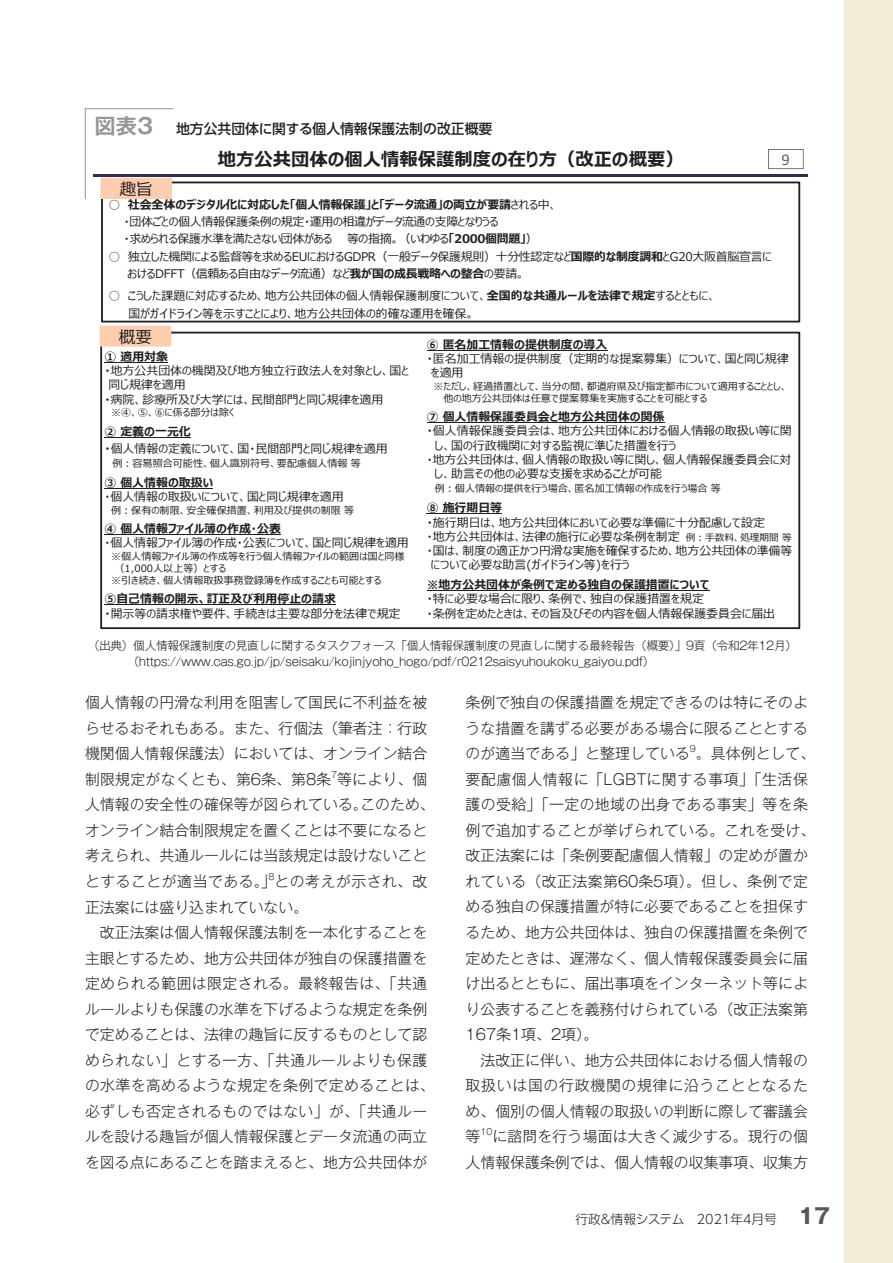
<style>
.page{position:relative;width:893px;height:1263px;background:#fff}
.page>*{position:absolute;margin:0;border:0;box-sizing:border-box;transform-origin:0 0}
.t1{font:700 18.3px "Meiryo UI";color:#231f20}
.t2{font:16.5px "Meiryo UI";color:#231f20}
.t3{font:16.5px "Calibri";color:#636467}
.t4{font:300 14.85px/25.5px "Gothic MB101 Pro";color:#231f20}
.t5{font:300 14.85px "Gothic MB101 Pro";letter-spacing:.025em;color:#231f20}
.t6{font:500 13.8px "UD Shin Go Pro";color:#231f20}
.t7{font:300 12.75px "UD Shin Go Pro";color:#231f20}
.t8{font:11.85px/14.2px "Meiryo UI";color:#231f20}
.t9{font:11.85px/17.1px "Meiryo UI";letter-spacing:-.025em;color:#231f20}
.t10{font:700 11.85px "Meiryo UI";color:#231f20}
.t11{font:300 11.7px/15.9px "Gothic MB101 Pro";letter-spacing:-.025em;color:#231f20}
.t12{font:10.05px/12px "Meiryo UI";color:#231f20}
.t13{font:300 8.7px "Gothic MB101 Pro";color:#231f20}
.s1{font-family:"Gothic MB101 Pro De";font-weight:700;font-size:21.3px;color:#939598}
.s2{font-weight:700}
.s3{font-size:9.6px}
.s4{font-family:"Gothic MB101 Pro";font-weight:700;font-size:21.3px;color:#57585a}
</style>
<div class="page">
<div style="left:844px;top:0;width:49px;height:1263px;background:#f1ebd8"></div>
<svg style="left:768px;top:149px;width:35px;height:20px"></svg>
<hr style="left:94px;top:174px;width:714px;height:3px;background:#2e2f58">
<svg style="left:101px;top:182px;width:699px;height:140px"></svg>
<svg style="left:100px;top:332px;width:700px;height:297px"></svg>
<hr style="left:104px;top:362px;width:64px;height:1px;background:#231f20">
<hr style="left:104px;top:438px;width:87px;height:1px;background:#231f20">
<hr style="left:104px;top:488px;width:109px;height:1px;background:#231f20">
<hr style="left:104px;top:534px;width:177px;height:1px;background:#231f20">
<hr style="left:104px;top:604px;width:95px;height:1px;background:#231f20">
<hr style="left:199px;top:604px;width:137px;height:1px;background:#231f20">
<hr style="left:427px;top:350px;width:180px;height:1px;background:#231f20">
<hr style="left:427px;top:422px;width:237px;height:1px;background:#231f20">
<hr style="left:427px;top:513px;width:75px;height:1px;background:#231f20">
<hr style="left:427px;top:590px;width:282px;height:1px;background:#231f20">
<svg style="left:85px;top:108px;width:89px;height:92px"></svg>
<svg style="left:100px;top:326px;width:71px;height:21px"></svg>
<p class="t6" style="left:95px;top:117px;width:399px"><span class="s1">図表3</span> 地方公共団体に関する個人情報保護法制の改正概要</p>
<p class="t2" style="left:120px;top:177px;width:34px">趣旨</p>
<p class="t1" style="left:218px;top:146px;width:467px">地⽅公共団体の個⼈情報保護制度の在り⽅（改正の概要）</p>
<p class="t9" style="left:124px;top:197px;width:435px;text-indent:-15px">○ <span class="s2">社会全体のデジタル化に対応した「個⼈情報保護」と「データ流通」の両⽴が要請</span>される中、・団体ごとの個⼈情報保護条例の規定・運⽤の相違がデータ流通の⽀障となりうる<br>・求められる保護⽔準を満たさない団体がある 等の指摘。（いわゆる<span class="s2">「2000個問題」</span>）</p>
<p class="t9" style="left:128px;top:248px;width:646px;text-indent:-19px">○ 独⽴した機関による監督等を求めるEUにおけるGDPR（⼀般データ保護規則）⼗分性認定など<span class="s2">国際的な制度調和</span>とG20⼤阪⾸脳宣⾔におけるDFFT（信頼ある⾃由なデータ流通）など<span class="s2">我が国の成⻑戦略への整合</span>の要請。</p>
<p class="t8" style="left:128px;top:288px;width:589px;line-height:17.1px;text-indent:-20px">○ こうした課題に対応するため、地⽅公共団体の個⼈情報保護制度について、<span class="s2">全国的な共通ルールを法律で規定</span>するとともに、国がガイドライン等を⽰すことにより、地⽅公共団体の的確な運⽤を確保。</p>
<p class="t3" style="left:782px;top:148px;width:10px">9</p>
<p class="t2" style="left:119px;top:325px;width:34px">概要</p>
<p class="t10" style="left:104px;top:348px;width:65px">① 適⽤対象</p>
<p class="t8" style="left:104px;top:364px;width:306px"><span class="s2">・</span>地⽅公共団体の機関及び地⽅独⽴⾏政法⼈を対象とし、国と</p>
<p class="t8" style="left:109px;top:379px;width:79px">同じ規律を適⽤</p>
<p class="t8" style="left:104px;top:393px;width:280px"><span class="s2">・</span>病院、診療所及び⼤学には、⺠間部⾨と同じ規律を適⽤</p>
<p class="t12" style="left:111px;top:407px;width:125px">※④、⑤、⑥に係る部分は除く</p>
<p class="t8" style="left:104px;top:425px;width:285px;line-height:16.2px"><span class="s2">② 定義の⼀元化<br>・</span>個⼈情報の定義について、国・⺠間部⾨と同じ規律を適⽤</p>
<p class="t12" style="left:112px;top:458px;width:250px">例︓容易照合可能性、個⼈識別符号、要配慮個⼈情報等</p>
<p class="t10" style="left:104px;top:474px;width:110px">③ 個⼈情報の取扱い</p>
<p class="t8" style="left:104px;top:490px;width:241px">・個⼈情報の取扱いについて、国と同じ規律を適⽤</p>
<p class="t12" style="left:111px;top:504px;width:245px">例︓保有の制限、安全確保措置、利⽤及び提供の制限等</p>
<p class="t10" style="left:104px;top:520px;width:178px">④ 個⼈情報ファイル簿の作成・公表</p>
<p class="t8" style="left:104px;top:536px;width:306px">・個⼈情報ファイル簿の作成・公表について、国と同じ規律を適⽤</p>
<p class="t12" style="left:111px;top:550px;width:295px">※個⼈情報ファイル簿の作成等を⾏う個⼈情報ファイルの範囲は国と同様</p>
<p class="t12" style="left:115px;top:563px;width:113px">（1,000⼈以上等）とする</p>
<p class="t12" style="left:111px;top:575px;width:272px">※引き続き、個⼈情報取扱事務登録簿を作成することも可能とする</p>
<p class="t8" style="left:104px;top:592px;width:298px"><span class="s2">⑤⾃⼰情報の開⽰、訂正及び利⽤停⽌の請求<br>・</span>開⽰等の請求権や要件、⼿続きは主要な部分を法律で規定</p>
<p class="t10" style="left:427px;top:336px;width:182px">⑥ 匿名加⼯情報の提供制度の導⼊</p>
<p class="t8" style="left:427px;top:352px;width:363px"><span class="s2">・</span>匿名加⼯情報の提供制度（定期的な提案募集）について、国と同じ規律</p>
<p class="t8" style="left:431px;top:366px;width:34px">を適⽤</p>
<p class="t12" style="left:443px;top:380px;width:346px;text-indent:-10px">※ただし、経過措置として、当分の間、都道府県及び指定都市について適⽤することとし、他の地⽅公共団体は任意で提案募集を実施することを可能とする</p>
<p class="t10" style="left:427px;top:408px;width:239px">⑦ 個⼈情報保護委員会と地⽅公共団体の関係</p>
<p class="t8" style="left:427px;top:424px;width:366px"><span class="s2">・</span>個⼈情報保護委員会は、地⽅公共団体における個⼈情報の取扱い等に関</p>
<p class="t8" style="left:435px;top:439px;width:243px">し、国の⾏政機関に対する監視に準じた措置を⾏う</p>
<p class="t8" style="left:427px;top:453px;width:366px">・地⽅公共団体は、個⼈情報の取扱い等に関し、個⼈情報保護委員会に対</p>
<p class="t8" style="left:435px;top:467px;width:229px">し、助⾔その他の必要な⽀援を求めることが可能</p>
<p class="t12" style="left:435px;top:483px;width:288px">例︓個⼈情報の提供を⾏う場合、匿名加⼯情報の作成を⾏う場合等</p>
<p class="t10" style="left:427px;top:500px;width:77px">⑧ 施⾏期⽇等</p>
<p class="t8" style="left:427px;top:516px;width:340px"><span class="s2">・</span>施⾏期⽇は、地⽅公共団体において必要な準備に⼗分配慮して設定</p>
<p class="t8" style="left:427px;top:530px;width:366px">・地⽅公共団体は、法律の施⾏に必要な条例を制定 <span class="s3">例︓⼿数料、処理期間等</span></p>
<p class="t8" style="left:427px;top:544px;width:367px">・国は、制度の適正かつ円滑な実施を確保するため、地⽅公共団体の準備等</p>
<p class="t8" style="left:431px;top:559px;width:200px">について必要な助⾔(ガイドライン等)を⾏う</p>
<p class="t8" style="left:427px;top:578px;width:350px"><span class="s2">※地⽅公共団体が条例で定める独⾃の保護措置について<br>・</span>特に必要な場合に限り、条例で、独⾃の保護措置を規定<br>・条例を定めたときは、その旨及びその内容を個⼈情報保護委員会に届出</p>
<p class="t11" style="left:127px;top:636px;width:671px;text-indent:-40px">（出典）個⼈情報保護制度の⾒直しに関するタスクフォース「個⼈情報保護制度の⾒直しに関する最終報告（概要）」9頁（令和2年12⽉ ）（https://www.cas.go.jp/jp/seisaku/kojinjyoho_hogo/pdf/r0212saisyuhoukoku_gaiyou.pdf）</p>
<p class="t4" style="left:85px;top:688px;width:344px;text-align:justify">個人情報の円滑な利用を阻害して国民に不利益を被らせるおそれもある。また、行個法（筆者注：行政機関個人情報保護法）においては、オンライン結合制限規定がなくとも、第6条、第8条等により、個</p>
<p class="t13" style="left:331px;top:767px;width:7px">7</p>
<p class="t4" style="left:85px;top:790px;width:351px">人情報の安全性の確保等が図られている。このため、オンライン結合制限規定を置くことは不要になると考えられ、共通ルールには当該規定は設けないこととすることが適当である。」との考えが示され、改</p>
<p class="t13" style="left:269px;top:869px;width:7px">8</p>
<p class="t4" style="left:85px;top:892px;width:225px">正法案には盛り込まれていない。</p>
<p class="t4" style="left:100px;top:917px;width:329px">改正法案は個人情報保護法制を一本化することを</p>
<p class="t4" style="left:85px;top:943px;width:344px">主眼とするため、地方公共団体が独自の保護措置を</p>
<p class="t5" style="left:85px;top:971px;width:344px">定められる範囲は限定される。最終報告は、「共通</p>
<p class="t4" style="left:85px;top:994px;width:344px">ルールよりも保護の水準を下げるような規定を条例</p>
<p class="t4" style="left:85px;top:1019px;width:344px">で定めることは、法律の趣旨に反するものとして認</p>
<p class="t5" style="left:85px;top:1047px;width:344px">められない」とする一方、「共通ルールよりも保護</p>
<p class="t5" style="left:85px;top:1073px;width:351px">の水準を高めるような規定を条例で定めることは、</p>
<p class="t5" style="left:85px;top:1098px;width:344px">必ずしも否定されるものではない」が、「共通ルー</p>
<p class="t4" style="left:85px;top:1121px;width:344px">ルを設ける趣旨が個人情報保護とデータ流通の両立</p>
<p class="t4" style="left:85px;top:1147px;width:344px">を図る点にあることを踏まえると、地方公共団体が</p>
<p class="t4" style="left:466px;top:688px;width:351px">条例で独自の保護措置を規定できるのは特にそのような措置を講ずる必要がある場合に限ることとするのが適当である」と整理している。具体例として、</p>
<p class="t13" style="left:690px;top:741px;width:7px">9</p>
<p class="t4" style="left:466px;top:764px;width:351px">要配慮個人情報に「LGBTに関する事項」「生活保護の受給」「一定の地域の出身である事実」等を条例で追加することが挙げられている。これを受け、改正法案には「条例要配慮個人情報」の定めが置かれている（改正法案第60条5項）。但し、条例で定める独自の保護措置が特に必要であることを担保するため、地方公共団体は、独自の保護措置を条例で定めたときは、遅滞なく、個人情報保護委員会に届け出るとともに、届出事項をインターネット等により公表することを義務付けられている（改正法案第<br>167条1項、2項）。</p>
<p class="t4" style="left:466px;top:1045px;width:344px;text-align:justify;text-indent:15px">法改正に伴い、地方公共団体における個人情報の取扱いは国の行政機関の規律に沿うこととなるため、個別の個人情報の取扱いの判断に際して審議会等</p>
<p class="t13" style="left:480px;top:1124px;width:13px">10</p>
<p class="t4" style="left:466px;top:1122px;width:344px;text-align:right">に諮問を行う場面は大きく減少する。現行の個<br>人情報保護条例では、個人情報の収集事項、収集方</p>
<p class="t7" style="left:575px;top:1208px;width:256px">行政&amp;情報システム　2021年4月号 <span class="s4">17</span></p>
</div>
